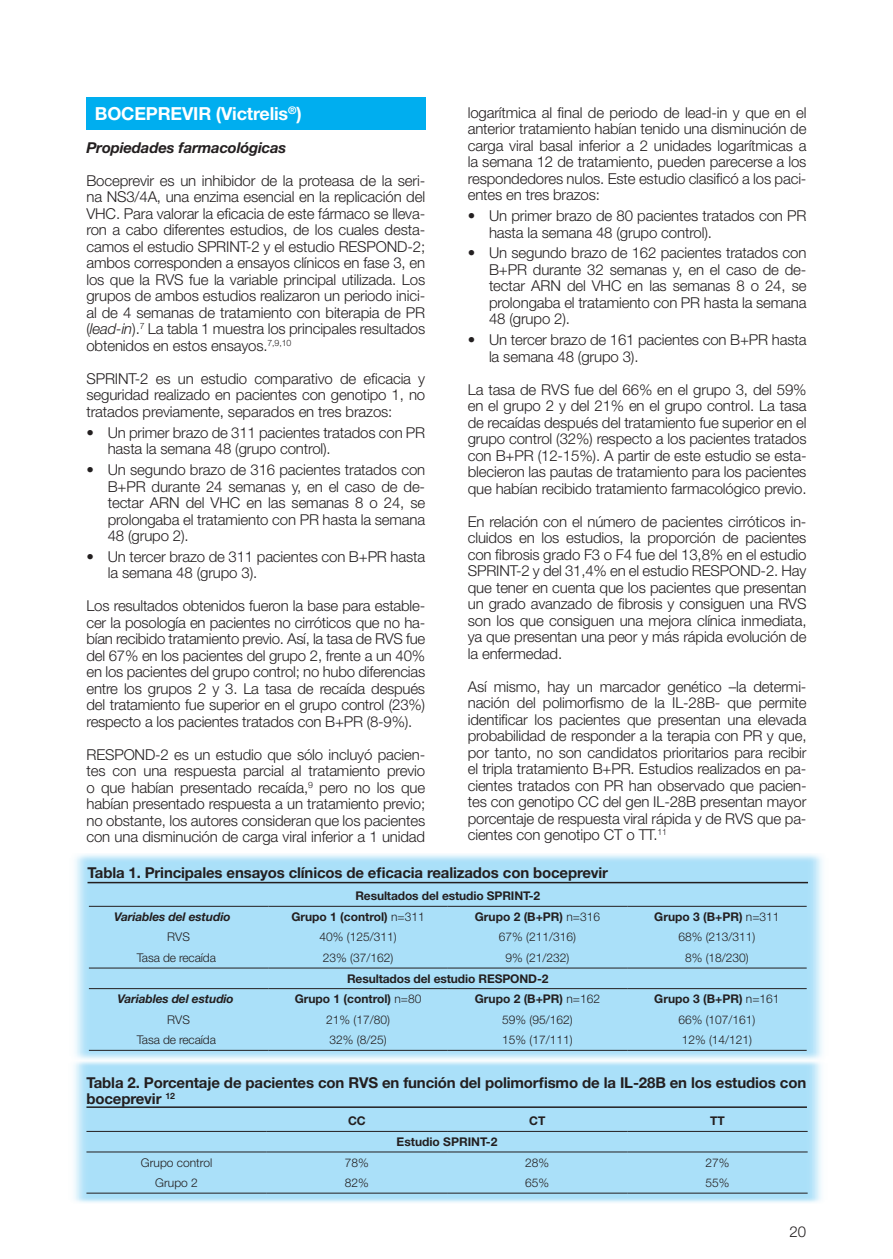
<style>
.page{position:relative;width:893px;height:1259px;background:#fff}
.page>*{position:absolute;margin:0;border:0;box-sizing:border-box;transform-origin:0 0}
.t1{font:700 18px "Helvetica Neue LT Std";letter-spacing:-.01em;color:#fff}
.t2{font:300 15px/16.5px "Helvetica Neue LT Std";letter-spacing:-.01em;color:#231f20;text-align:justify}
.t3{font:700 15px/16.5px "Helvetica Neue LT Std";letter-spacing:-.01em;color:#231f20}
.t4{font:italic 700 15px "Helvetica Neue LT Std";letter-spacing:-.01em;color:#231f20}
.t5{font:300 12px "Helvetica Neue LT Std";color:#231f20}
.t6{font:700 12px "Helvetica Neue LT Std";color:#231f20}
.t7{font:italic 700 12px "Helvetica Neue LT Std";letter-spacing:-.01em;color:#231f20}
.s1{font-style:italic}
.s2{font-weight:300}
</style>
<div class="page">
<div style="left:86px;top:97px;width:340px;height:33px;background:#00aeef"></div>
<img style="left:74px;top:854px;width:749px;height:349px">
<hr style="left:88px;top:882px;width:720px;height:1px;background:#231f20">
<hr style="left:89px;top:906px;width:179px;height:1px;background:#231f20">
<hr style="left:268px;top:906px;width:180px;height:1px;background:#231f20">
<hr style="left:448px;top:906px;width:179px;height:1px;background:#231f20">
<hr style="left:627px;top:906px;width:180px;height:1px;background:#231f20">
<hr style="left:89px;top:967px;width:179px;height:1px;background:#231f20">
<hr style="left:268px;top:967px;width:180px;height:1px;background:#231f20">
<hr style="left:448px;top:967px;width:179px;height:1px;background:#231f20">
<hr style="left:627px;top:967px;width:180px;height:1px;background:#231f20">
<hr style="left:89px;top:988px;width:179px;height:1px;background:#231f20">
<hr style="left:268px;top:988px;width:180px;height:1px;background:#231f20">
<hr style="left:448px;top:988px;width:179px;height:1px;background:#231f20">
<hr style="left:627px;top:988px;width:180px;height:1px;background:#231f20">
<hr style="left:89px;top:1050px;width:179px;height:1px;background:#231f20">
<hr style="left:268px;top:1050px;width:180px;height:1px;background:#231f20">
<hr style="left:448px;top:1050px;width:179px;height:1px;background:#231f20">
<hr style="left:627px;top:1050px;width:180px;height:1px;background:#231f20">
<hr style="left:86px;top:1106px;width:721px;height:2px;background:#231f20">
<hr style="left:86px;top:1151px;width:181px;height:1px;background:#231f20">
<hr style="left:267px;top:1151px;width:180px;height:1px;background:#231f20">
<hr style="left:447px;top:1151px;width:180px;height:1px;background:#231f20">
<hr style="left:627px;top:1151px;width:181px;height:1px;background:#231f20">
<hr style="left:86px;top:1131px;width:181px;height:1px;background:#231f20">
<hr style="left:267px;top:1131px;width:180px;height:1px;background:#231f20">
<hr style="left:447px;top:1131px;width:180px;height:1px;background:#231f20">
<hr style="left:627px;top:1131px;width:181px;height:1px;background:#231f20">
<hr style="left:86px;top:1192px;width:181px;height:1px;background:#231f20">
<hr style="left:267px;top:1192px;width:180px;height:1px;background:#231f20">
<hr style="left:447px;top:1192px;width:180px;height:1px;background:#231f20">
<hr style="left:627px;top:1192px;width:181px;height:1px;background:#231f20">
<p class="t1" style="left:95px;top:102px;width:208px">BOCEPREVIR (Victrelis<sup>®</sup>)</p>
<p class="t4" style="left:86px;top:138px;width:201px">Propiedades farmacológicas</p>
<p class="t2" style="left:86px;top:172px;width:340px">Boceprevir es un inhibidor de la proteasa de la seri&shy;na NS3/4A, una enzima esencial en la replicación del VHC. Para valorar la eficacia de este fármaco se lleva&shy;ron a cabo diferentes estudios, de los cuales desta&shy;camos el estudio SPRINT-2 y el estudio RESPOND-2; ambos corresponden a ensayos clínicos en fase 3, en los que la RVS fue la variable principal utilizada. Los grupos de ambos estudios realizaron un periodo inici&shy;al de 4 semanas de tratamiento con biterapia de PR (<span class="s1">lead-in</span>).<sup>7</sup> La tabla 1 muestra los principales resultados obtenidos en estos ensayos.<sup>7,9,10</sup></p>
<p class="t2" style="left:86px;top:370px;width:340px">SPRINT-2 es un estudio comparativo de eficacia y seguridad realizado en pacientes con genotipo 1, no tratados previamente, separados en tres brazos:</p>
<p class="t2" style="left:108px;top:424px;width:319px;text-indent:-21px">• Un primer brazo de 311 pacientes tratados con PR hasta la semana 48 (grupo control).</p>
<p class="t2" style="left:108px;top:461px;width:319px;text-indent:-21px">• Un segundo brazo de 316 pacientes tratados con B+PR durante 24 semanas y, en el caso de de&shy;tectar ARN del VHC en las semanas 8 o 24, se prolongaba el tratamiento con PR hasta la semana 48 (grupo 2).</p>
<p class="t2" style="left:108px;top:548px;width:319px;text-indent:-21px">• Un tercer brazo de 311 pacientes con B+PR hasta la semana 48 (grupo 3).</p>
<p class="t2" style="left:86px;top:597px;width:340px">Los resultados obtenidos fueron la base para estable&shy;cer la posología en pacientes no cirróticos que no ha&shy;bían recibido tratamiento previo. Así, la tasa de RVS fue del 67% en los pacientes del grupo 2, frente a un 40% en los pacientes del grupo control; no hubo diferencias entre los grupos 2 y 3. La tasa de recaída después del tratamiento fue superior en el grupo control (23%) respecto a los pacientes tratados con B+PR (8-9%).</p>
<p class="t2" style="left:86px;top:746px;width:340px">RESPOND-2 es un estudio que sólo incluyó pacien&shy;tes con una respuesta parcial al tratamiento previo o que habían presentado recaída,<sup>9</sup> pero no los que habían presentado respuesta a un tratamiento previo; no obstante, los autores consideran que los pacientes con una disminución de carga viral inferior a 1 unidad</p>
<p class="t2" style="left:468px;top:104px;width:340px">logarítmica al final de periodo de lead-in y que en el anterior tratamiento habían tenido una disminución de carga viral basal inferior a 2 unidades logarítmicas a la semana 12 de tratamiento, pueden parecerse a los respondedores nulos. Este estudio clasificó a los paci&shy;entes en tres brazos:</p>
<p class="t2" style="left:489px;top:207px;width:319px;text-indent:-21px">• Un primer brazo de 80 pacientes tratados con PR hasta la semana 48 (grupo control).</p>
<p class="t2" style="left:489px;top:244px;width:319px;text-indent:-21px">• Un segundo brazo de 162 pacientes tratados con B+PR durante 32 semanas y, en el caso de de&shy;tectar ARN del VHC en las semanas 8 o 24, se prolongaba el tratamiento con PR hasta la semana 48 (grupo 2).</p>
<p class="t2" style="left:489px;top:331px;width:319px;text-indent:-21px">• Un tercer brazo de 161 pacientes con B+PR hasta la semana 48 (grupo 3).</p>
<p class="t2" style="left:468px;top:381px;width:340px">La tasa de RVS fue del 66% en el grupo 3, del 59% en el grupo 2 y del 21% en el grupo control. La tasa de recaídas después del tratamiento fue superior en el grupo control (32%) respecto a los pacientes tratados con B+PR (12-15%). A partir de este estudio se esta&shy;blecieron las pautas de tratamiento para los pacientes que habían recibido tratamiento farmacológico previo.</p>
<p class="t2" style="left:468px;top:513px;width:340px">En relación con el número de pacientes cirróticos in&shy;cluidos en los estudios, la proporción de pacientes con fibrosis grado F3 o F4 fue del 13,8% en el estudio SPRINT-2 y del 31,4% en el estudio RESPOND-2. Hay que tener en cuenta que los pacientes que presentan un grado avanzado de fibrosis y consiguen una RVS son los que consiguen una mejora clínica inmediata, ya que presentan una peor y más rápida evolución de la enfermedad.</p>
<p class="t2" style="left:468px;top:678px;width:340px">Así mismo, hay un marcador genético –la determi&shy;nación del polimorfismo de la IL-28B- que permite identificar los pacientes que presentan una elevada probabilidad de responder a la terapia con PR y que, por tanto, no son candidatos prioritarios para recibir el tripla tratamiento B+PR. Estudios realizados en pa&shy;cientes tratados con PR han observado que pacien&shy;tes con genotipo CC del gen IL-28B presentan mayor porcentaje de respuesta viral rápida y de RVS que pa&shy;cientes con genotipo CT o TT.<sup>11</sup></p>
<p class="t3" style="left:88px;top:864px;width:522px">Tabla 1. Principales ensayos clínicos de eficacia realizados con boceprevir</p>
<p class="t6" style="left:355px;top:888px;width:186px">Resultados del estudio SPRINT-2</p>
<p class="t7" style="left:114px;top:909px;width:118px">Variables del estudio</p>
<p class="t6" style="left:291px;top:909px;width:135px">Grupo 1 (control) <span class="s2">n=311</span></p>
<p class="t6" style="left:475px;top:909px;width:127px">Grupo 2 (B+PR) <span class="s2">n=316</span></p>
<p class="t6" style="left:654px;top:909px;width:127px">Grupo 3 (B+PR) <span class="s2">n=311</span></p>
<p class="t5" style="left:167px;top:930px;width:24px">RVS</p>
<p class="t5" style="left:319px;top:930px;width:79px">40% (125/311)</p>
<p class="t5" style="left:499px;top:930px;width:79px">67% (211/316)</p>
<p class="t5" style="left:678px;top:930px;width:79px">68% (213/311)</p>
<p class="t5" style="left:137px;top:950px;width:81px">Tasa de recaída</p>
<p class="t5" style="left:323px;top:950px;width:72px">23% (37/162)</p>
<p class="t5" style="left:506px;top:950px;width:65px">9% (21/232)</p>
<p class="t5" style="left:685px;top:950px;width:65px">8% (18/230)</p>
<p class="t6" style="left:347px;top:971px;width:203px">Resultados del estudio RESPOND-2</p>
<p class="t7" style="left:117px;top:991px;width:118px">Variables del estudio</p>
<p class="t6" style="left:295px;top:991px;width:128px">Grupo 1 (control) <span class="s2">n=80</span></p>
<p class="t6" style="left:475px;top:991px;width:127px">Grupo 2 (B+PR) <span class="s2">n=162</span></p>
<p class="t6" style="left:654px;top:991px;width:127px">Grupo 3 (B+PR) <span class="s2">n=161</span></p>
<p class="t5" style="left:167px;top:1012px;width:24px">RVS</p>
<p class="t5" style="left:326px;top:1012px;width:65px">21% (17/80)</p>
<p class="t5" style="left:502px;top:1012px;width:72px">59% (95/162)</p>
<p class="t5" style="left:678px;top:1012px;width:79px">66% (107/161)</p>
<p class="t5" style="left:137px;top:1032px;width:81px">Tasa de recaída</p>
<p class="t5" style="left:329px;top:1032px;width:59px">32% (8/25)</p>
<p class="t5" style="left:502px;top:1032px;width:72px">15% (17/111)</p>
<p class="t5" style="left:682px;top:1032px;width:72px">12% (14/121)</p>
<p class="t3" style="left:86px;top:1073px;width:721px">Tabla 2. Porcentaje de pacientes con RVS en función del polimorfismo de la IL-28B en los estudios con boceprevir <sup>12</sup></p>
<p class="t6" style="left:348px;top:1113px;width:19px">CC</p>
<p class="t6" style="left:529px;top:1113px;width:18px">CT</p>
<p class="t6" style="left:710px;top:1113px;width:16px">TT</p>
<p class="t6" style="left:397px;top:1134px;width:102px">Estudio SPRINT-2</p>
<p class="t5" style="left:141px;top:1155px;width:73px">Grupo control</p>
<p class="t5" style="left:345px;top:1155px;width:26px">78%</p>
<p class="t5" style="left:525px;top:1155px;width:26px">28%</p>
<p class="t5" style="left:705px;top:1155px;width:26px">27%</p>
<p class="t5" style="left:155px;top:1175px;width:44px">Grupo 2</p>
<p class="t5" style="left:345px;top:1175px;width:26px">82%</p>
<p class="t5" style="left:525px;top:1175px;width:26px">65%</p>
<p class="t5" style="left:705px;top:1175px;width:26px">55%</p>
<p class="t2" style="left:789px;top:1223px;width:18px">20</p>
</div>
